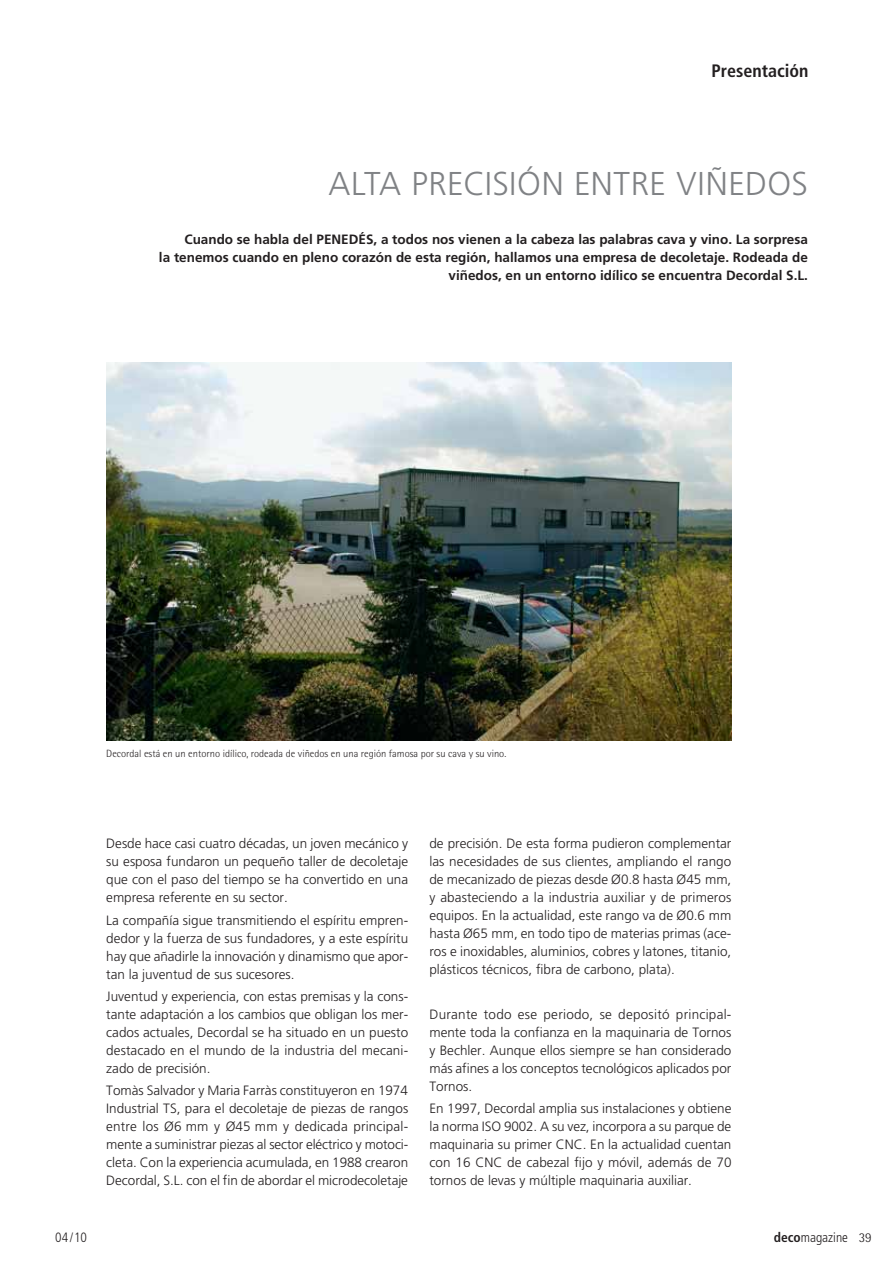
<style>
.page{position:relative;width:893px;height:1263px;background:#fff}
.page>*{position:absolute;margin:0;border:0;box-sizing:border-box;transform-origin:0 0}
.t1{font:300 33px "Frutiger";letter-spacing:.01em;color:#808285}
.t2{font:700 condensed 18px "Frutiger";color:#231f20}
.t3{font:300 13.5px/18px "Frutiger";color:#231f20;text-align:justify}
.t4{font:700 13.5px/18px "Frutiger";color:#231f20;text-align:right}
.t5{font:300 condensed 13.5px "Frutiger";color:#231f20}
.t6{font:300 10.5px "Rotis Semi Sans";color:#231f20}
.s1{font-weight:700}
.s2{font-family:"Rotis Semi Sans";font-stretch:normal}
</style>
<div class="page">
<img style="left:106px;top:363px;width:625px;height:378px">
<h2 class="t2" style="left:711px;top:64px;width:99px">Presentación</h2>
<h1 class="t1" style="left:328px;top:170px;width:481px">ALTA PRECISIÓN ENTRE VIÑEDOS</h1>
<p class="t4" style="left:159px;top:231px;width:650px">Cuando se habla del PENEDÉS, a todos nos vienen a la cabeza las palabras cava y vino. La sorpresa<br>la tenemos cuando en pleno corazón de esta región, hallamos una empresa de decoletaje. Rodeada de viñedos, en un entorno idílico se encuentra Decordal S.L.</p>
<p class="t6" style="left:106px;top:750px;width:401px">Decordal está en un entorno idílico, rodeada de viñedos en una región famosa por su cava y su vino.</p>
<p class="t3" style="left:106px;top:836px;width:303px">Desde hace casi cuatro décadas, un joven mecánico y su esposa fundaron un pequeño taller de decoletaje que con el paso del tiempo se ha convertido en una empresa referente en su sector.</p>
<p class="t3" style="left:106px;top:912px;width:303px">La compañía sigue transmitiendo el espíritu empren&shy;dedor y la fuerza de sus fundadores, y a este espíritu hay que añadirle la innovación y dinamismo que apor&shy;tan la juventud de sus sucesores.</p>
<p class="t3" style="left:106px;top:988px;width:303px">Juventud y experiencia, con estas premisas y la cons&shy;tante adaptación a los cambios que obligan los mer&shy;cados actuales, Decordal se ha situado en un puesto destacado en el mundo de la industria del mecani&shy;zado de precisión.</p>
<p class="t3" style="left:106px;top:1082px;width:303px">Tomàs Salvador y Maria Farràs constituyeron en 1974<br>Industrial TS, para el decoletaje de piezas de rangos entre los Ø6 mm y Ø45 mm y dedicada principal&shy;mente a suministrar piezas al sector eléctrico y motoci&shy;cleta. Con la experiencia acumulada, en 1988 crearon Decordal, S.L. con el fin de abordar el microdecoletaje</p>
<p class="t3" style="left:429px;top:836px;width:303px">de precisión. De esta forma pudieron complementar las necesidades de sus clientes, ampliando el rango de mecanizado de piezas desde Ø0.8 hasta Ø45 mm, y abasteciendo a la industria auxiliar y de primeros equipos. En la actualidad, este rango va de Ø0.6 mm hasta Ø65 mm, en todo tipo de materias primas (ace&shy;ros e inoxidables, aluminios, cobres y latones, titanio, plásticos técnicos, fibra de carbono, plata).</p>
<p class="t3" style="left:429px;top:1006px;width:303px">Durante todo ese periodo, se depositó principal&shy;mente toda la confianza en la maquinaria de Tornos y Bechler. Aunque ellos siempre se han considerado más afines a los conceptos tecnológicos aplicados por Tornos.</p>
<p class="t3" style="left:429px;top:1100px;width:303px">En 1997, Decordal amplia sus instalaciones y obtiene la norma ISO 9002. A su vez, incorpora a su parque de maquinaria su primer CNC. En la actualidad cuentan con 16 CNC de cabezal fijo y móvil, además de 70 tornos de levas y múltiple maquinaria auxiliar.</p>
<p class="t5" style="left:55px;top:1231px;width:33px">04 / 10</p>
<p class="t5" style="left:774px;top:1231px;width:99px"><span class="s1">deco</span>magazine <span class="s2">39</span></p>
</div>
